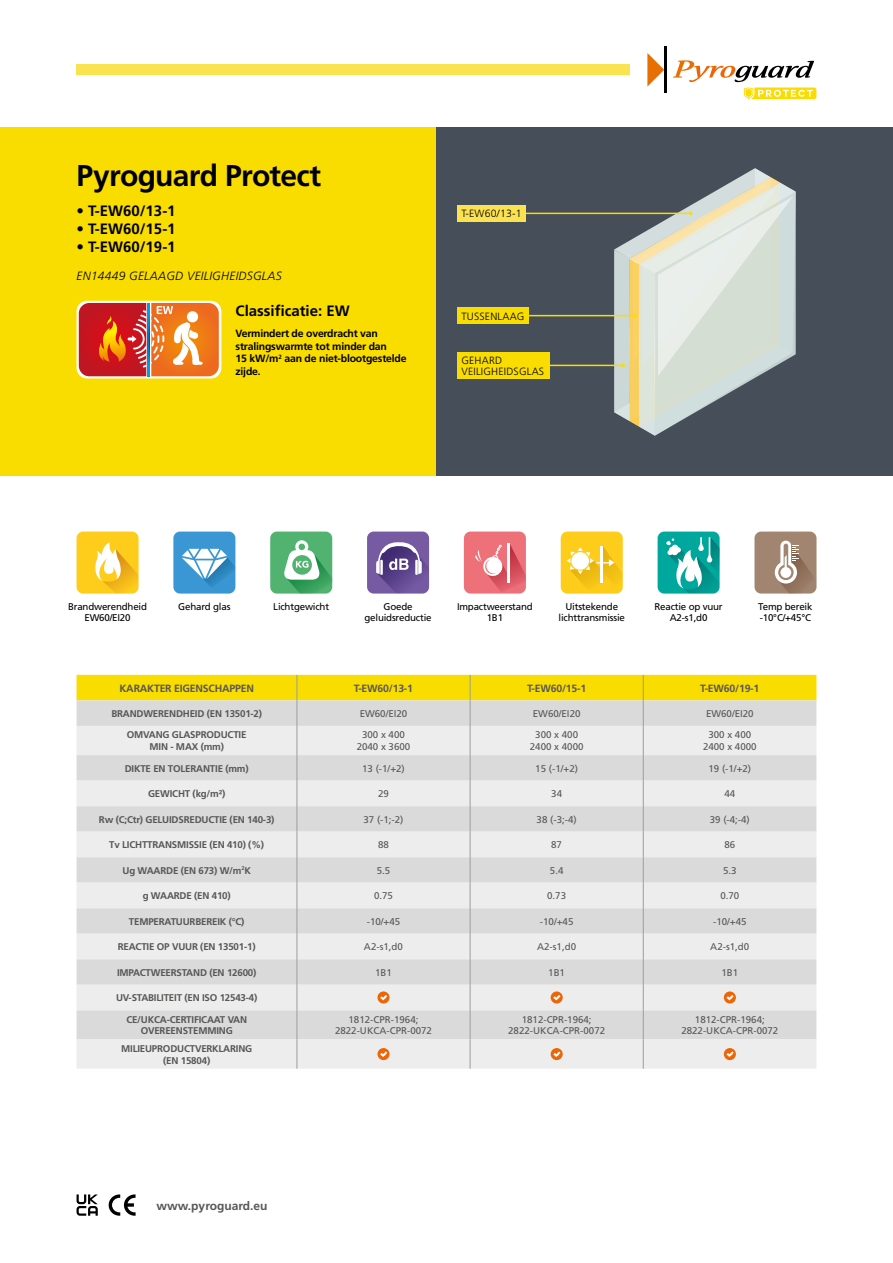
<style>
.page{position:relative;width:893px;height:1263px;background:#fff}
.page>*{position:absolute;margin:0;border:0;box-sizing:border-box;transform-origin:0 0}
.t1{font:700 30px "Frutiger LT Std";letter-spacing:-.025em;color:#000}
.t2{font:700 15px "Frutiger LT Std";color:#000}
.t3{font:italic 300 12px "Frutiger LT Std";letter-spacing:.02em;color:#000}
.t4{font:700 12px "Frutiger LT Std";color:#575756}
.t5{font:700 10.5px/12.6px "Frutiger LT Std";letter-spacing:-.02em;color:#000}
.t6{font:700 10.5px "Frutiger LT Std";letter-spacing:-.02em;color:#575756}
.t7{font:300 10.5px/10.5px "Frutiger LT Std";letter-spacing:.02em;color:#000}
.t8{font:700 9.75px/11.7px "Frutiger LT Std";letter-spacing:-.02em;color:#575756;text-align:center}
.t9{font:9.75px/11.7px "Frutiger LT Std";color:#575756;text-align:center}
.t10{font:9.75px/11.7px "Frutiger LT Std";letter-spacing:-.02em;color:#000;text-align:center}
</style>
<div class="page">
<div style="left:77px;top:64px;width:553px;height:10px;background:#fbe250"></div>
<div style="left:436px;top:128px;width:457px;height:348px;background:#464e59"></div>
<div style="left:77px;top:1039px;width:739px;height:30px;background:#ededed"></div>
<hr style="left:297px;top:1039px;width:1px;height:30px;background:#9d9d9c">
<hr style="left:470px;top:1039px;width:1px;height:30px;background:#9d9d9c">
<hr style="left:643px;top:1039px;width:1px;height:30px;background:#9d9d9c">
<svg style="left:77px;top:675px;width:739px;height:364px;background:#e4e2d2"></svg>
<svg style="left:377px;top:1048px;width:13px;height:12px"></svg>
<svg style="left:380px;top:1051px;width:7px;height:6px"></svg>
<div style="left:551px;top:1048px;width:12px;height:12px;background:#ec6608;border-radius:50%"></div>
<svg style="left:553px;top:1051px;width:7px;height:6px"></svg>
<div style="left:724px;top:1048px;width:12px;height:12px;background:#ec6608;border-radius:50%"></div>
<svg style="left:727px;top:1051px;width:7px;height:6px"></svg>
<svg style="left:647px;top:53px;width:17px;height:34px"></svg>
<hr style="left:664px;top:46px;width:2px;height:47px;background:#000">
<svg style="left:673px;top:60px;width:141px;height:22px"></svg>
<svg style="left:744px;top:88px;width:72px;height:11px"></svg>
<div style="left:0;top:128px;width:436px;height:348px;background:#f9dc00"></div>
<div style="left:270px;top:531px;width:62px;height:63px;background:#51b36f;border-radius:7px"></div>
<svg style="left:283px;top:540px;width:49px;height:54px"></svg>
<div style="left:367px;top:531px;width:62px;height:63px;background:#765ba3;border-radius:7px"></div>
<svg style="left:376px;top:542px;width:53px;height:51px"></svg>
<div style="left:77px;top:531px;width:62px;height:63px;background:#fecc1b;border-radius:7px"></div>
<svg style="left:95px;top:542px;width:44px;height:52px"></svg>
<div style="left:464px;top:531px;width:62px;height:63px;background:#ee717a;border-radius:7px"></div>
<svg style="left:475px;top:543px;width:51px;height:51px"></svg>
<div style="left:561px;top:531px;width:62px;height:63px;background:#fecc1b;border-radius:7px"></div>
<svg style="left:567px;top:546px;width:56px;height:47px"></svg>
<div style="left:173px;top:531px;width:62px;height:63px;background:#3a97d3;border-radius:7px"></div>
<svg style="left:182px;top:549px;width:53px;height:44px"></svg>
<hr style="left:478px;top:213px;width:213px;height:1px;background:#f9dc00">
<div style="left:457px;top:205px;width:69px;height:17px;background:#fbe250"></div>
<svg style="left:77px;top:301px;width:144px;height:77px"></svg>
<svg style="left:79px;top:303px;width:140px;height:73px;background:#d9613b"></svg>
<hr style="left:477px;top:315px;width:158px;height:1px;background:#f9dc00">
<div style="left:457px;top:307px;width:72px;height:17px;background:#f9dc00"></div>
<div style="left:754px;top:531px;width:62px;height:62px;background:#a28571;border-radius:7px"></div>
<svg style="left:775px;top:541px;width:41px;height:52px"></svg>
<div style="left:658px;top:531px;width:62px;height:63px;background:#00a79d;border-radius:7px"></div>
<svg style="left:666px;top:537px;width:54px;height:57px"></svg>
<hr style="left:478px;top:365px;width:145px;height:1px;background:#f9dc00">
<svg style="left:614px;top:168px;width:182px;height:268px"></svg>
<div style="left:457px;top:352px;width:92px;height:27px;background:#f9dc00"></div>
<svg style="left:109px;top:1194px;width:27px;height:22px"></svg>
<svg style="left:77px;top:1194px;width:21px;height:22px"></svg>
<h1 class="t1" style="left:77px;top:158px;width:246px">Pyroguard Protect</h1>
<h2 class="t2" style="left:77px;top:202px;width:101px">• T-EW60/13-1</h2>
<h2 class="t2" style="left:77px;top:220px;width:101px">• T-EW60/15-1</h2>
<h2 class="t2" style="left:77px;top:238px;width:101px">• T-EW60/19-1</h2>
<p class="t3" style="left:77px;top:268px;width:207px">EN14449 GELAAGD VEILIGHEIDSGLAS</p>
<h2 class="t2" style="left:236px;top:302px;width:116px">Classificatie: EW</h2>
<p class="t5" style="left:236px;top:327px;width:173px">Vermindert de overdracht van stralingswarmte tot minder dan<br>15 kW/m<sup>2</sup> aan de niet-blootgestelde zijde.</p>
<p class="t7" style="left:461px;top:209px;width:62px">T-EW60/13-1</p>
<p class="t7" style="left:461px;top:311px;width:65px">TUSSENLAAG</p>
<p class="t7" style="left:461px;top:355px;width:84px">GEHARD<br>VEILIGHEIDSGLAS</p>
<p class="t10" style="left:68px;top:600px;width:81px">Brandwerendheid<br>EW60/EI20</p>
<p class="t10" style="left:178px;top:600px;width:54px">Gehard glas</p>
<p class="t10" style="left:273px;top:600px;width:57px">Lichtgewicht</p>
<p class="t10" style="left:364px;top:600px;width:69px">Goede geluidsreductie</p>
<p class="t10" style="left:559px;top:600px;width:68px">Uitstekende lichttransmissie</p>
<p class="t10" style="left:457px;top:600px;width:77px">Impactweerstand<br>1B1</p>
<p class="t10" style="left:654px;top:600px;width:70px">Reactie op vuur<br>A2-s1,d0</p>
<p class="t10" style="left:758px;top:600px;width:56px;text-align:left">Temp bereik -10°C/+45°C</p>
<p class="t6" style="left:119px;top:682px;width:136px">KARAKTER EIGENSCHAPPEN</p>
<p class="t6" style="left:354px;top:682px;width:61px">T-EW60/13-1</p>
<p class="t6" style="left:527px;top:682px;width:61px">T-EW60/15-1</p>
<p class="t6" style="left:700px;top:682px;width:61px">T-EW60/19-1</p>
<p class="t8" style="left:111px;top:708px;width:152px">BRANDWERENDHEID (EN 13501-2)</p>
<p class="t9" style="left:360px;top:708px;width:49px">EW60/EI20</p>
<p class="t9" style="left:533px;top:708px;width:49px">EW60/EI20</p>
<p class="t9" style="left:706px;top:708px;width:49px">EW60/EI20</p>
<p class="t8" style="left:127px;top:729px;width:121px">OMVANG GLASPRODUCTIE<br>MIN - MAX (mm)</p>
<p class="t9" style="left:357px;top:729px;width:55px">300 x 400<br>2040 x 3600</p>
<p class="t9" style="left:530px;top:729px;width:55px">300 x 400<br>2400 x 4000</p>
<p class="t9" style="left:703px;top:729px;width:55px">300 x 400<br>2400 x 4000</p>
<p class="t8" style="left:125px;top:762px;width:125px">DIKTE EN TOLERANTIE (mm)</p>
<p class="t9" style="left:362px;top:762px;width:44px">13 (-1/+2)</p>
<p class="t9" style="left:535px;top:762px;width:44px">15 (-1/+2)</p>
<p class="t9" style="left:708px;top:762px;width:44px">19 (-1/+2)</p>
<p class="t8" style="left:148px;top:788px;width:79px">GEWICHT (kg/m²)</p>
<p class="t9" style="left:378px;top:788px;width:12px">29</p>
<p class="t9" style="left:551px;top:788px;width:12px">34</p>
<p class="t9" style="left:724px;top:788px;width:12px">44</p>
<p class="t8" style="left:99px;top:813px;width:177px">Rw (C;Ctr) GELUIDSREDUCTIE (EN 140-3)</p>
<p class="t9" style="left:363px;top:813px;width:42px">37 (-1;-2)</p>
<p class="t9" style="left:537px;top:813px;width:42px">38 (-3;-4)</p>
<p class="t9" style="left:710px;top:813px;width:42px">39 (-4;-4)</p>
<p class="t8" style="left:109px;top:839px;width:156px">Tv LICHTTRANSMISSIE (EN 410) (%)</p>
<p class="t9" style="left:378px;top:839px;width:12px">88</p>
<p class="t9" style="left:551px;top:839px;width:12px">87</p>
<p class="t9" style="left:724px;top:839px;width:12px">86</p>
<p class="t8" style="left:122px;top:864px;width:130px">Ug WAARDE (EN 673) W/m<sup>2</sup>K</p>
<p class="t9" style="left:377px;top:864px;width:15px">5.5</p>
<p class="t9" style="left:550px;top:864px;width:15px">5.4</p>
<p class="t9" style="left:723px;top:864px;width:15px">5.3</p>
<p class="t8" style="left:143px;top:890px;width:90px">g WAARDE (EN 410)</p>
<p class="t9" style="left:374px;top:890px;width:20px">0.75</p>
<p class="t9" style="left:547px;top:890px;width:20px">0.73</p>
<p class="t9" style="left:720px;top:890px;width:20px">0.70</p>
<p class="t8" style="left:129px;top:915px;width:117px">TEMPERATUURBEREIK (°C)</p>
<p class="t9" style="left:367px;top:915px;width:35px">-10/+45</p>
<p class="t9" style="left:540px;top:915px;width:35px">-10/+45</p>
<p class="t9" style="left:713px;top:915px;width:35px">-10/+45</p>
<p class="t8" style="left:118px;top:941px;width:139px">REACTIE OP VUUR (EN 13501-1)</p>
<p class="t9" style="left:364px;top:941px;width:41px">A2-s1,d0</p>
<p class="t9" style="left:537px;top:941px;width:41px">A2-s1,d0</p>
<p class="t9" style="left:710px;top:941px;width:41px">A2-s1,d0</p>
<p class="t8" style="left:117px;top:966px;width:141px">IMPACTWEERSTAND (EN 12600)</p>
<p class="t9" style="left:375px;top:966px;width:18px">1B1</p>
<p class="t9" style="left:548px;top:966px;width:18px">1B1</p>
<p class="t9" style="left:721px;top:966px;width:18px">1B1</p>
<p class="t8" style="left:116px;top:992px;width:143px">UV-STABILITEIT (EN ISO 12543-4)</p>
<p class="t8" style="left:126px;top:1013px;width:122px">CE/UKCA-CERTIFICAAT VAN<br>OVEREENSTEMMING</p>
<p class="t9" style="left:335px;top:1013px;width:98px">1812-CPR-1964;<br>2822-UKCA-CPR-0072</p>
<p class="t9" style="left:508px;top:1013px;width:98px">1812-CPR-1964;<br>2822-UKCA-CPR-0072</p>
<p class="t9" style="left:681px;top:1013px;width:98px">1812-CPR-1964;<br>2822-UKCA-CPR-0072</p>
<p class="t8" style="left:121px;top:1043px;width:133px">MILIEUPRODUCTVERKLARING (EN 15804)</p>
<p class="t4" style="left:157px;top:1198px;width:112px">www.pyroguard.eu</p>
</div>
